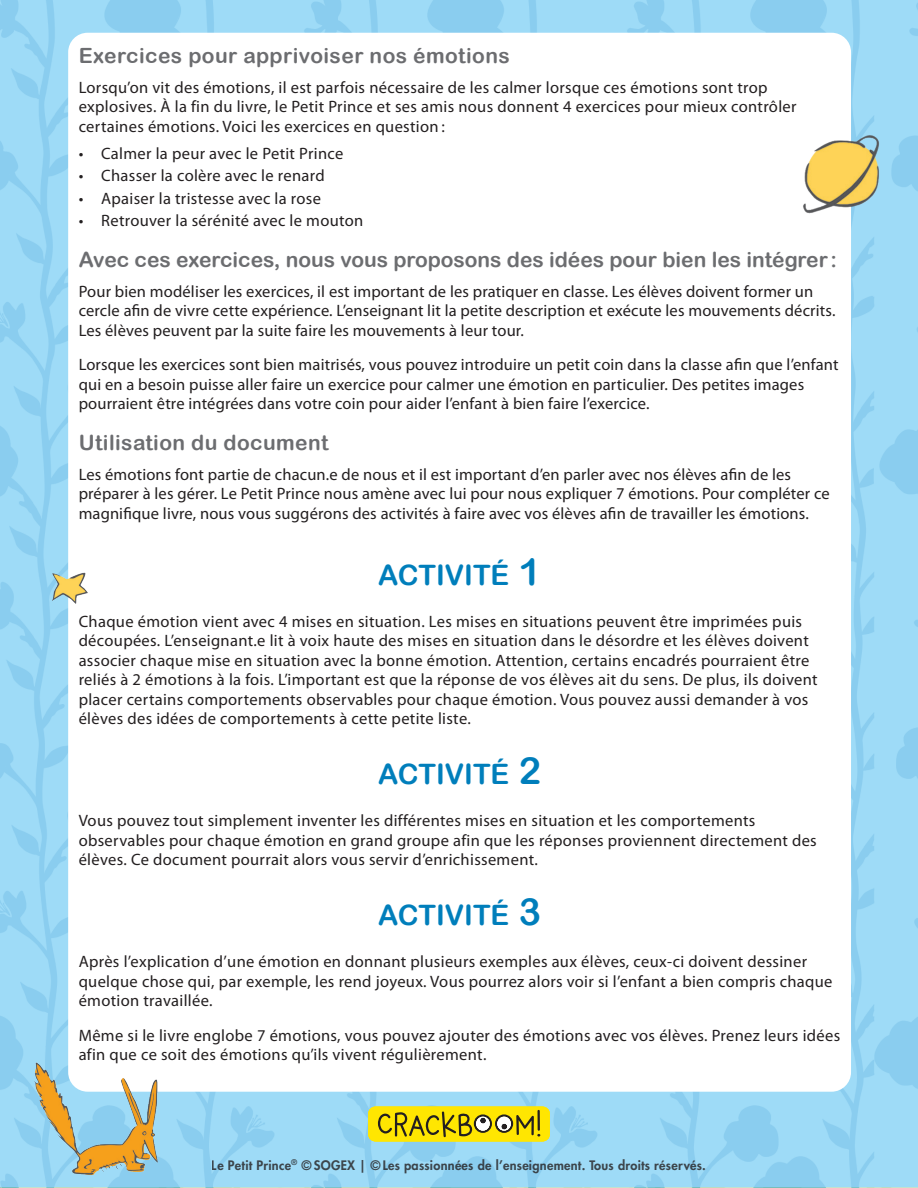
<style>
.page{position:relative;width:918px;height:1188px;background:#fff}
.page>*{position:absolute;margin:0;border:0;box-sizing:border-box;transform-origin:0 0}
.t1{font:28.2px "Arial Rounded MT Bold";color:#007ebb}
.t2{font:21px "Arial Rounded MT Bold";color:#6c6d70}
.t3{font:21px "Arial Rounded MT Bold";letter-spacing:.02em;color:#6c6d70}
.Texte{font:16.5px/19.5px "Myriad Pro";letter-spacing:.02em;color:#231f20}
.t4{font:800 12.75px "Futura Std";letter-spacing:.02em;color:#231f20}
.s1{font-size:37.5px}
</style>
<div class="page">
<img style="left:0;top:0;width:918px;height:1188px">
<div style="left:68px;top:33px;width:783px;height:1059px;background:#fff;border-radius:19px"></div>
<img style="left:50px;top:566px;width:38px;height:69px">
<img style="left:0;top:1024px;width:189px;height:157px">
<img style="left:803px;top:110px;width:105px;height:142px">
<svg style="left:368px;top:1106px;width:182px;height:36px;background:#d7c414"></svg>
<h3 class="t3" style="left:79px;top:43px;width:433px">Exercices pour apprivoiser nos émotions</h3>
<p class="Texte" style="left:79px;top:78px;width:719px">Lorsqu’on vit des émotions, il est parfois nécessaire de les calmer lorsque ces émotions sont trop explosives. À la fin du livre, le Petit Prince et ses amis nous donnent 4 exercices pour mieux contrôler certaines émotions. Voici les exercices en question :</p>
<p class="Texte" style="left:79px;top:144px;width:266px">• Calmer la peur avec le Petit Prince</p>
<p class="Texte" style="left:79px;top:166px;width:248px">• Chasser la colère avec le renard</p>
<p class="Texte" style="left:79px;top:189px;width:244px">• Apaiser la tristesse avec la rose</p>
<p class="Texte" style="left:79px;top:211px;width:286px">• Retrouver la sérénité avec le mouton</p>
<h3 class="t2" style="left:79px;top:247px;width:760px">Avec ces exercices, nous vous proposons des idées pour bien les intégrer :</h3>
<p class="Texte" style="left:79px;top:282px;width:758px">Pour bien modéliser les exercices, il est important de les pratiquer en classe. Les élèves doivent former un cercle afin de vivre cette expérience. L’enseignant lit la petite description et exécute les mouvements décrits.<br>Les élèves peuvent par la suite faire les mouvements à leur tour.</p>
<p class="Texte" style="left:79px;top:355px;width:762px">Lorsque les exercices sont bien maitrisés, vous pouvez introduire un petit coin dans la classe afin que l’enfant qui en a besoin puisse aller faire un exercice pour calmer une émotion en particulier. Des petites images pourraient être intégrées dans votre coin pour aider l’enfant à bien faire l’exercice.</p>
<h3 class="t3" style="left:79px;top:430px;width:251px">Utilisation du document</h3>
<p class="Texte" style="left:79px;top:465px;width:753px">Les émotions font partie de chacun.e de nous et il est important d’en parler avec nos élèves afin de les préparer à les gérer. Le Petit Prince nous amène avec lui pour nous expliquer 7 émotions. Pour compléter ce magnifique livre, nous vous suggérons des activités à faire avec vos élèves afin de travailler les émotions.</p>
<h2 class="t1" style="left:378px;top:558px;width:164px">ACTIVITÉ <span class="s1">1</span></h2>
<p class="Texte" style="left:79px;top:612px;width:741px">Chaque émotion vient avec 4 mises en situation. Les mises en situations peuvent être imprimées puis découpées. L’enseignant.e lit à voix haute des mises en situation dans le désordre et les élèves doivent associer chaque mise en situation avec la bonne émotion. Attention, certains encadrés pourraient être reliés à 2 émotions à la fois. L’important est que la réponse de vos élèves ait du sens. De plus, ils doivent placer certains comportements observables pour chaque émotion. Vous pouvez aussi demander à vos élèves des idées de comportements à cette petite liste.</p>
<h2 class="t1" style="left:378px;top:758px;width:164px">ACTIVITÉ <span class="s1">2</span></h2>
<p class="Texte" style="left:79px;top:811px;width:740px">Vous pouvez tout simplement inventer les différentes mises en situation et les comportements observables pour chaque émotion en grand groupe afin que les réponses proviennent directement des élèves. Ce document pourrait alors vous servir d’enrichissement.</p>
<h2 class="t1" style="left:378px;top:899px;width:164px">ACTIVITÉ <span class="s1">3</span></h2>
<p class="Texte" style="left:79px;top:952px;width:755px">Après l’explication d’une émotion en donnant plusieurs exemples aux élèves, ceux-ci doivent dessiner quelque chose qui, par exemple, les rend joyeux. Vous pourrez alors voir si l’enfant a bien compris chaque émotion travaillée.</p>
<p class="Texte" style="left:79px;top:1026px;width:763px">Même si le livre englobe 7 émotions, vous pouvez ajouter des émotions avec vos élèves. Prenez leurs idées afin que ce soit des émotions qu’ils vivent régulièrement.</p>
<p class="t4" style="left:212px;top:1157px;width:496px">Le Petit Prince<sup>®</sup> © SOGEX | © Les passionnées de l’enseignement. Tous droits réservés.</p>
</div>
